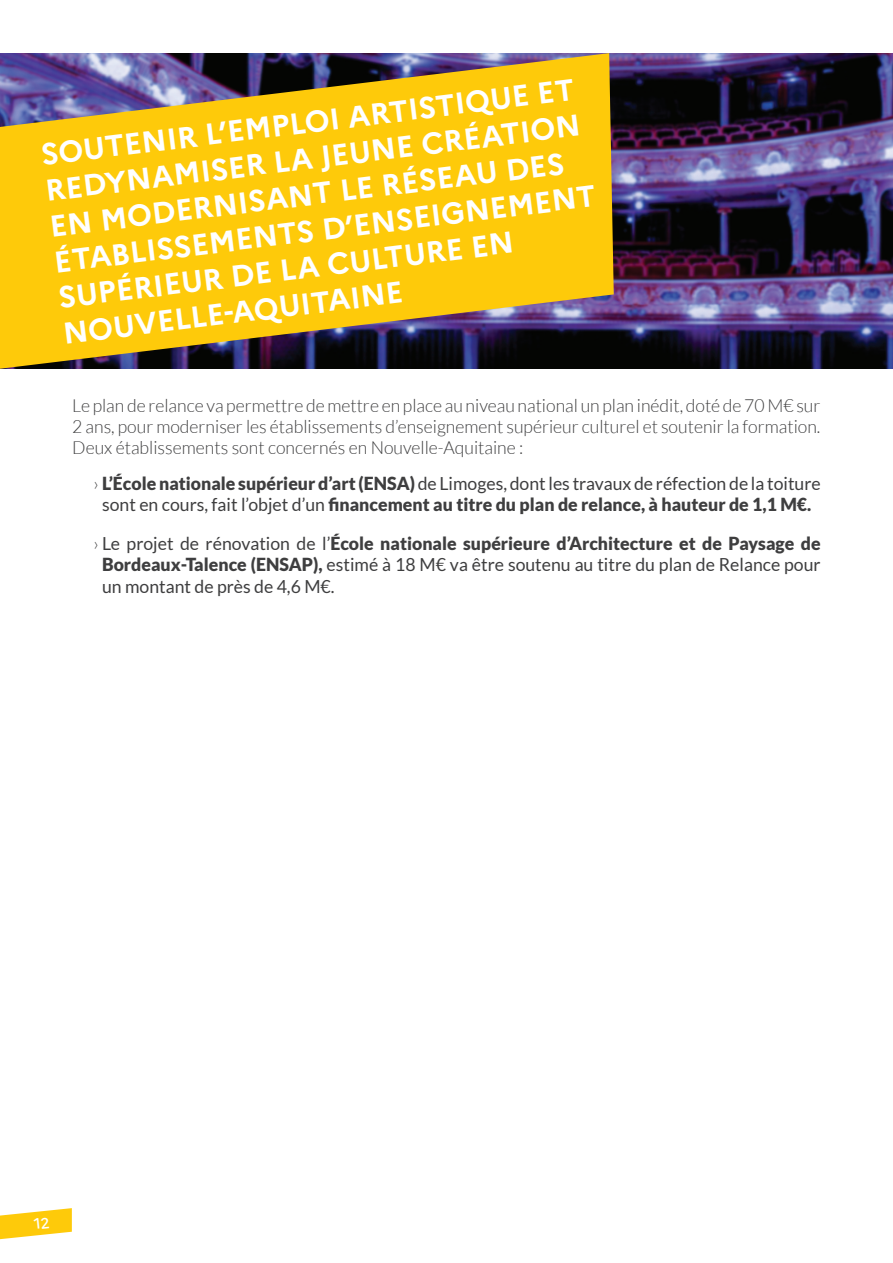
<style>
.page{position:relative;width:893px;height:1263px;background:#fff}
.page>*{position:absolute;margin:0;border:0;box-sizing:border-box;transform-origin:0 0}
.t1{font:700 30px/36px "Marianne";color:#fff}
.t2{font:300 18px/21px "Lato";color:#3e3e3f;text-align:justify}
.t3{font:18px/21.6px "Lato";color:#3e3e3f;text-align:justify}
.t4{font:900 18px/21.6px "Lato";color:#3e3e3f;text-align:center}
.s1{font-weight:300}
.s2{font-weight:400}
.s3{font-weight:900}
</style>
<div class="page">
<img style="left:614px;top:54px;width:279px;height:315px">
<svg style="left:0;top:53px;width:614px;height:316px;background:#d0a61e"></svg>
<svg style="left:0;top:1208px;width:72px;height:32px"></svg>
<h1 class="t1" style="left:39px;top:137px;width:547px;rotate:-7deg">SOUTENIR L’EMPLOI ARTISTIQUE ET<br>REDYNAMISER LA JEUNE CRÉATION<br>EN MODERNISANT LE RÉSEAU DES<br>ÉTABLISSEMENTS D’ENSEIGNEMENT<br>SUPÉRIEUR DE LA CULTURE EN<br>NOUVELLE-AQUITAINE</h1>
<p class="t2" style="left:72px;top:395px;width:750px">Le plan de relance va permettre de mettre en place au niveau national un plan inédit, doté de 70 M€ sur 2 ans, pour moderniser les établissements d’enseignement supérieur culturel et soutenir la formation.<br>Deux établissements sont concernés en Nouvelle-Aquitaine :</p>
<p class="t4" style="left:94px;top:472px;width:729px"><span class="s1">›</span> L’École nationale supérieur d’art (ENSA) <span class="s2">de Limoges, dont les travaux de réfection de la toiture sont en cours, fait l’objet d’un</span> financement au titre du plan de relance, à hauteur de 1,1 M€.</p>
<p class="t3" style="left:102px;top:532px;width:720px;text-indent:-9px"><span class="s1">›</span> Le projet de rénovation de l’<span class="s3">École nationale supérieure d’Architecture et de Paysage de Bordeaux-Talence (ENSAP),</span> estimé à 18 M€ va être soutenu au titre du plan de Relance pour un montant de près de 4,6 M€.</p>
</div>
